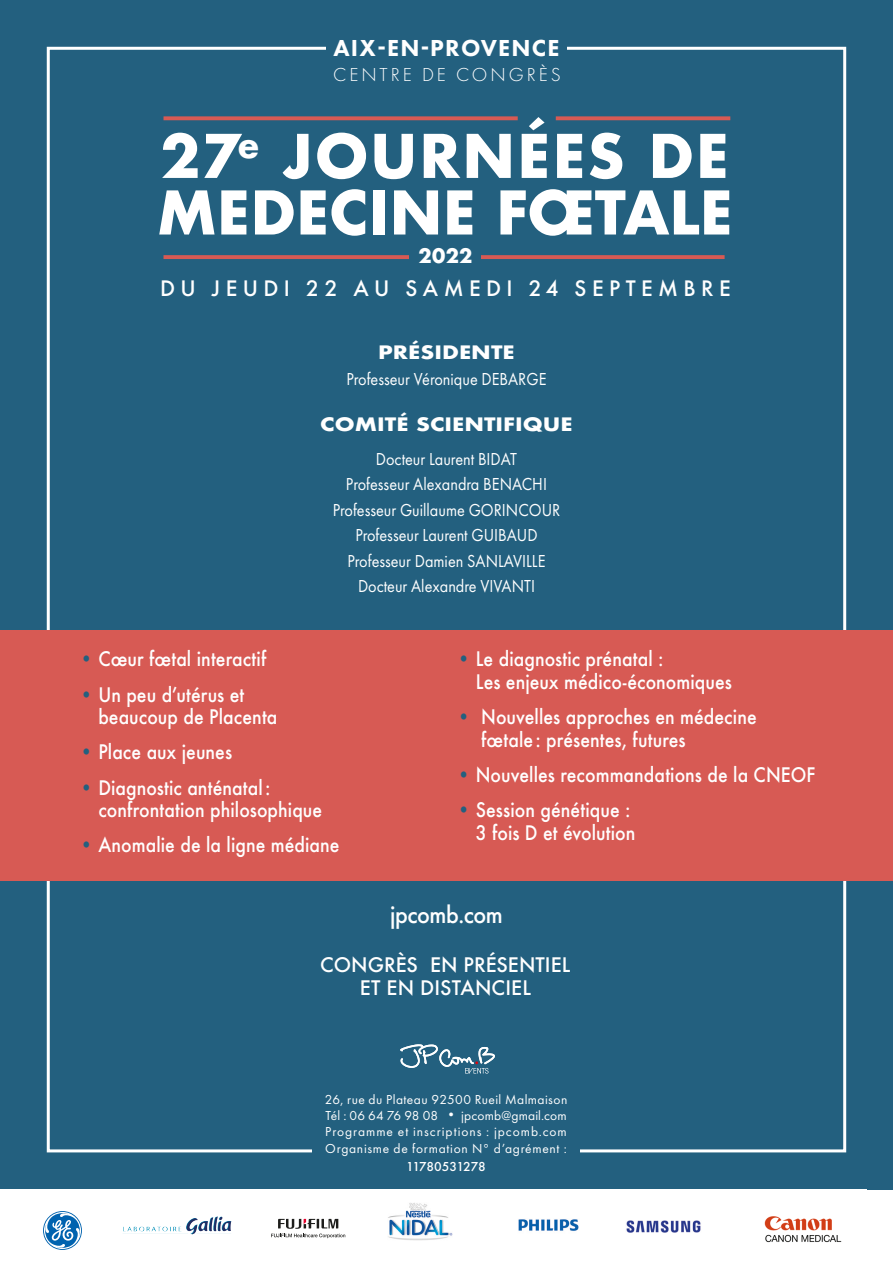
<style>
.page{position:relative;width:893px;height:1263px;background:#fff}
.page>*{position:absolute;margin:0;border:0;box-sizing:border-box;transform-origin:0 0}
.t1{font:700 58.5px/56.6px "Futura";letter-spacing:.01em;color:#fff}
.t2{font:500 25.5px "Futura PT";letter-spacing:-.02em;color:#fff;scale:.95 1}
.t3{font:800 24px "Futura PT";letter-spacing:.05em;color:#fff}
.t4{font:500 23.4px "Futura PT";letter-spacing:.23em;color:#fff}
.t5{font:500 19.5px/22.5px "Futura";letter-spacing:.005em;color:#fff;scale:.9 1}
.t6{font:500 19.5px/23.4px "Futura";letter-spacing:.005em;color:#fff;text-align:center}
.t7{font:300 19.5px "Futura PT";letter-spacing:.15em;color:#fff}
.t8{font:700 19.5px "Futura";color:#fff}
.t9{font:18px/25.5px "Futura PT";color:#fff;text-align:center;scale:.9 1}
.t10{font:700 18px "Futura";color:#fff;scale:1.2 1}
.t11{font:13.5px/16.2px "Futura PT";letter-spacing:.055em;color:#fff;text-align:justify}
.t12{font:500 13.5px "Futura PT";letter-spacing:-.025em;color:#fff}
.s1{color:#23607f}
</style>
<div class="page">
<div style="left:0;top:0;width:893px;height:1190px;background:#23607f"></div>
<div style="left:0;top:1189px;width:866px;height:9px;background:#fff"></div>
<img style="left:518px;top:1219px;width:61px;height:12px">
<img style="left:186px;top:1216px;width:37px;height:18px">
<img style="left:388px;top:1203px;width:64px;height:38px">
<svg style="left:43px;top:1211px;width:39px;height:39px"></svg>
<img style="left:626px;top:1220px;width:75px;height:12px">
<img style="left:764px;top:1216px;width:78px;height:27px">
<svg style="left:163px;top:116px;width:355px;height:4px"></svg>
<svg style="left:556px;top:116px;width:174px;height:4px"></svg>
<svg style="left:163px;top:255px;width:562px;height:4px;background:#cf5a55"></svg>
<div style="left:409px;top:241px;width:72px;height:28px;background:#23607f"></div>
<svg style="left:400px;top:1044px;width:95px;height:30px"></svg>
<div style="left:0;top:630px;width:893px;height:250px;background:#d75a54"></div>
<svg style="left:271px;top:1219px;width:74px;height:19px"></svg>
<p class="t3" style="left:333px;top:33px;width:228px">AIX-EN-PROVENCE</p>
<p class="t7" style="left:333px;top:63px;width:229px">CENTRE DE CONGRÈS</p>
<h1 class="t1" style="left:157px;top:128px;width:578px">27<sup>e</sup> JOURNÉES DE<br>MEDECINE FŒTALE</h1>
<p class="t8" style="left:418px;top:242px;width:55px">2022</p>
<p class="t4" style="left:160px;top:274px;width:572px">DU JEUDI 22 AU SAMEDI 24 SEPTEMBRE</p>
<p class="t10" style="left:378px;top:340px;width:115px">PRÉSIDENTE</p>
<p class="t9" style="left:346px;top:366px;width:224px">Professeur Véronique DEBARGE</p>
<p class="t10" style="left:320px;top:411px;width:212px">COMITÉ SCIENTIFIQUE</p>
<p class="t9" style="left:333px;top:446px;width:254px">Docteur Laurent BIDAT<br>Professeur Alexandra BENACHI<br>Professeur Guillaume GORINCOUR<br>Professeur Laurent GUIBAUD<br>Professeur Damien SANLAVILLE<br>Docteur Alexandre VIVANTI</p>
<p class="t5" style="left:80px;top:648px;width:209px"><span class="s1">•</span> Cœur fœtal interactif</p>
<p class="t5" style="left:98px;top:683px;width:200px;text-indent:-19px"><span class="s1">•</span> Un peu d’utérus et beaucoup de Placenta</p>
<p class="t5" style="left:80px;top:741px;width:171px"><span class="s1">•</span> Place aux jeunes</p>
<p class="t5" style="left:98px;top:776px;width:250px;text-indent:-19px"><span class="s1">•</span> Diagnostic anténatal: confrontation philosophique</p>
<p class="t5" style="left:80px;top:834px;width:290px"><span class="s1">•</span> Anomalie de la ligne médiane</p>
<p class="t5" style="left:476px;top:648px;width:286px;text-indent:-19px"><span class="s1">•</span> Le diagnostic prénatal :<br>Les enjeux médico-économiques</p>
<p class="t5" style="left:481px;top:705px;width:308px;text-indent:-24px"><span class="s1">•</span> Nouvelles approches en médecine fœtale: présentes, futures</p>
<p class="t5" style="left:457px;top:763px;width:400px"><span class="s1">•</span> Nouvelles recommandations de la CNEOF</p>
<p class="t5" style="left:457px;top:798px;width:200px;text-align:right"><span class="s1">•</span> Session génétique :<br>3 fois D et évolution</p>
<h2 class="t2" style="left:390px;top:899px;width:120px">jpcomb.com</h2>
<p class="t6" style="left:320px;top:953px;width:252px">CONGRÈS EN PRÉSENTIEL<br>ET EN DISTANCIEL</p>
<p class="t11" style="left:325px;top:1091px;width:244px">26, rue du Plateau 92500 Rueil Malmaison Tél : 06 64 76 98 08 • jpcomb@gmail.com Programme et inscriptions : jpcomb.com Organisme de formation N° d’agrément :</p>
<p class="t12" style="left:406px;top:1158px;width:81px">11780531278</p>
</div>
